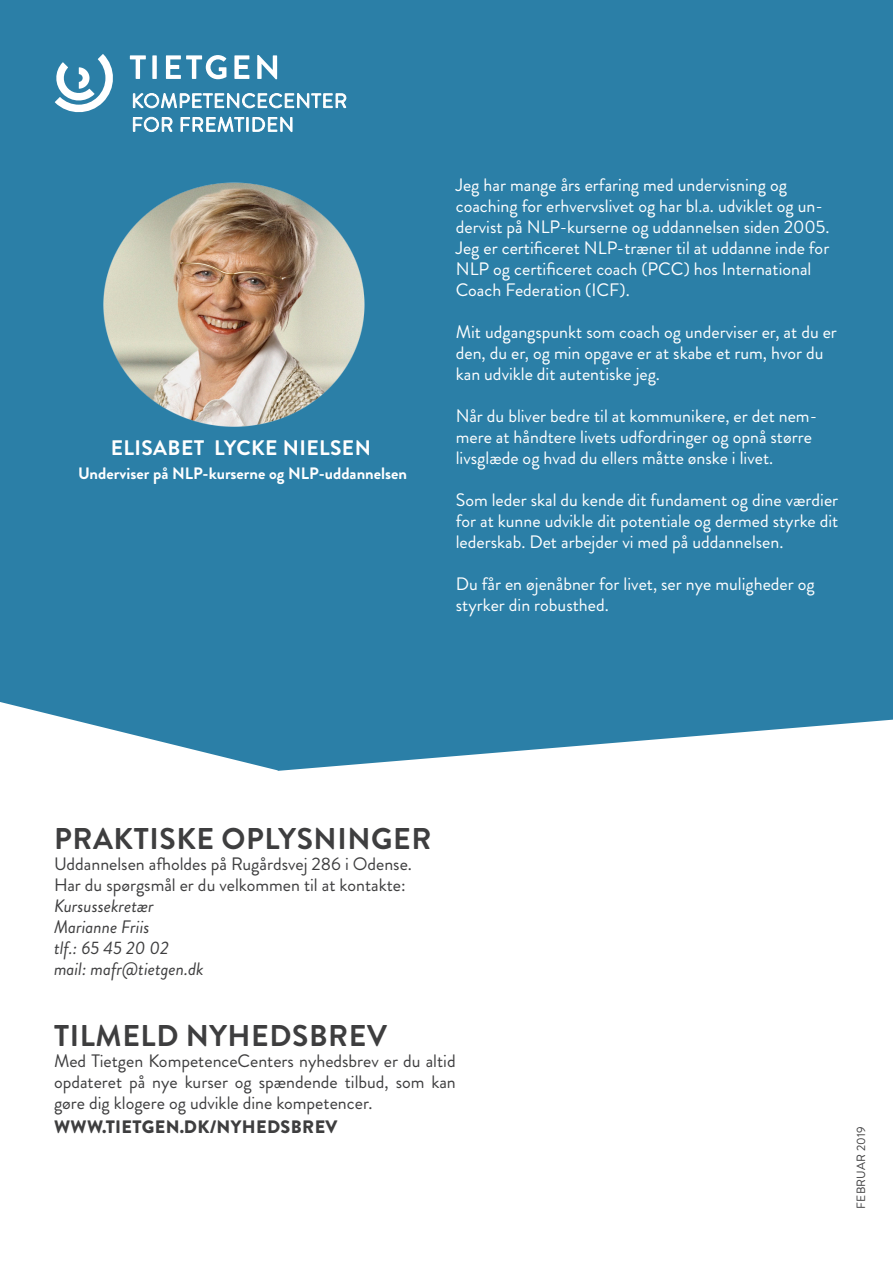
<style>
.page{position:relative;width:893px;height:1263px;background:#fff}
.page>*{position:absolute;margin:0;border:0;box-sizing:border-box;transform-origin:0 0}
.t1{font:700 30px "Brandon Grotesque";letter-spacing:.02em;color:#3e3e3f}
.t2{font:700 21px "Brandon Grotesque";letter-spacing:.02em;color:#fff}
.t3{font:18px/21px "Brandon Grotesque";color:#fff}
.t4{font:18px/21px "Brandon Grotesque";color:#3e3e3f;text-align:justify}
.t5{font:italic 18px "Brandon Grotesque";color:#3e3e3f}
.t6{font:900 18px "Brandon Grotesque";letter-spacing:.02em;color:#3e3e3f}
.t7{font:700 16.5px "Brandon Grotesque";color:#fff}
.t8{font:12px "Brandon Grotesque";letter-spacing:.02em;color:#3e3e3f}
</style>
<div class="page">
<div style="left:0;top:0;width:893px;height:720px;background:#2b7fa7"></div>
<svg style="left:278px;top:720px;width:610px;height:51px"></svg>
<svg style="left:0;top:702px;width:278px;height:69px"></svg>
<svg style="left:130px;top:55px;width:16px;height:24px"></svg>
<div style="left:152px;top:55px;width:5px;height:24px;background:#fff"></div>
<svg style="left:166px;top:55px;width:60px;height:24px"></svg>
<svg style="left:234px;top:55px;width:15px;height:24px"></svg>
<svg style="left:257px;top:55px;width:20px;height:24px"></svg>
<svg style="left:54px;top:54px;width:62px;height:62px"></svg>
<svg style="left:133px;top:92px;width:213px;height:41px"></svg>
<img style="left:0;top:179px;width:499px;height:249px">
<p class="t2" style="left:111px;top:433px;width:262px">ELISABET LYCKE NIELSEN</p>
<p class="t7" style="left:78px;top:462px;width:330px">Underviser på NLP-kurserne og NLP-uddannelsen</p>
<p class="t3" style="left:456px;top:175px;width:375px">Jeg har mange års erfaring med undervisning og coaching for erhvervslivet og har bl.a. udviklet og un&shy;dervist på NLP-kurserne og uddannelsen siden 2005.<br>Jeg er certificeret NLP-træner til at uddanne inde for NLP og certificeret coach (PCC) hos International Coach Federation (ICF).</p>
<p class="t3" style="left:456px;top:322px;width:383px">Mit udgangspunkt som coach og underviser er, at du er den, du er, og min opgave er at skabe et rum, hvor du kan udvikle dit autentiske jeg.</p>
<p class="t3" style="left:456px;top:406px;width:363px">Når du bliver bedre til at kommunikere, er det nem&shy;mere at håndtere livets udfordringer og opnå større livsglæde og hvad du ellers måtte ønske i livet.</p>
<p class="t3" style="left:456px;top:490px;width:384px;text-align:justify">Som leder skal du kende dit fundament og dine værdier for at kunne udvikle dit potentiale og dermed styrke dit lederskab. Det arbejder vi med på uddannelsen.</p>
<p class="t3" style="left:456px;top:574px;width:360px">Du får en øjenåbner for livet, ser nye muligheder og styrker din robusthed.</p>
<p class="t1" style="left:54px;top:818px;width:379px">PRAKTISKE OPLYSNINGER</p>
<p class="t4" style="left:54px;top:854px;width:359px">Uddannelsen afholdes på Rugårdsvej 286 i Odense.</p>
<p class="t4" style="left:54px;top:875px;width:353px">Har du spørgsmål er du velkommen til at kontakte:</p>
<p class="t5" style="left:54px;top:894px;width:101px">Kursussekretær</p>
<p class="t5" style="left:54px;top:915px;width:97px">Marianne Friis</p>
<p class="t5" style="left:54px;top:936px;width:116px">tlf.: 65 45 20 02</p>
<p class="t5" style="left:54px;top:957px;width:151px">mail: mafr@tietgen.dk</p>
<p class="t1" style="left:54px;top:1014px;width:334px">TILMELD NYHEDSBREV</p>
<p class="t4" style="left:54px;top:1050px;width:403px">Med Tietgen KompetenceCenters nyhedsbrev er du altid opdateret på nye kurser og spændende tilbud, som kan gøre dig klogere og udvikle dine kompetencer.</p>
<p class="t6" style="left:54px;top:1114px;width:285px">WWW.TIETGEN.DK/NYHEDSBREV</p>
<p class="t8" style="left:853px;top:1209px;width:84px;rotate:-90deg">FEBRUAR 2019</p>
</div>
